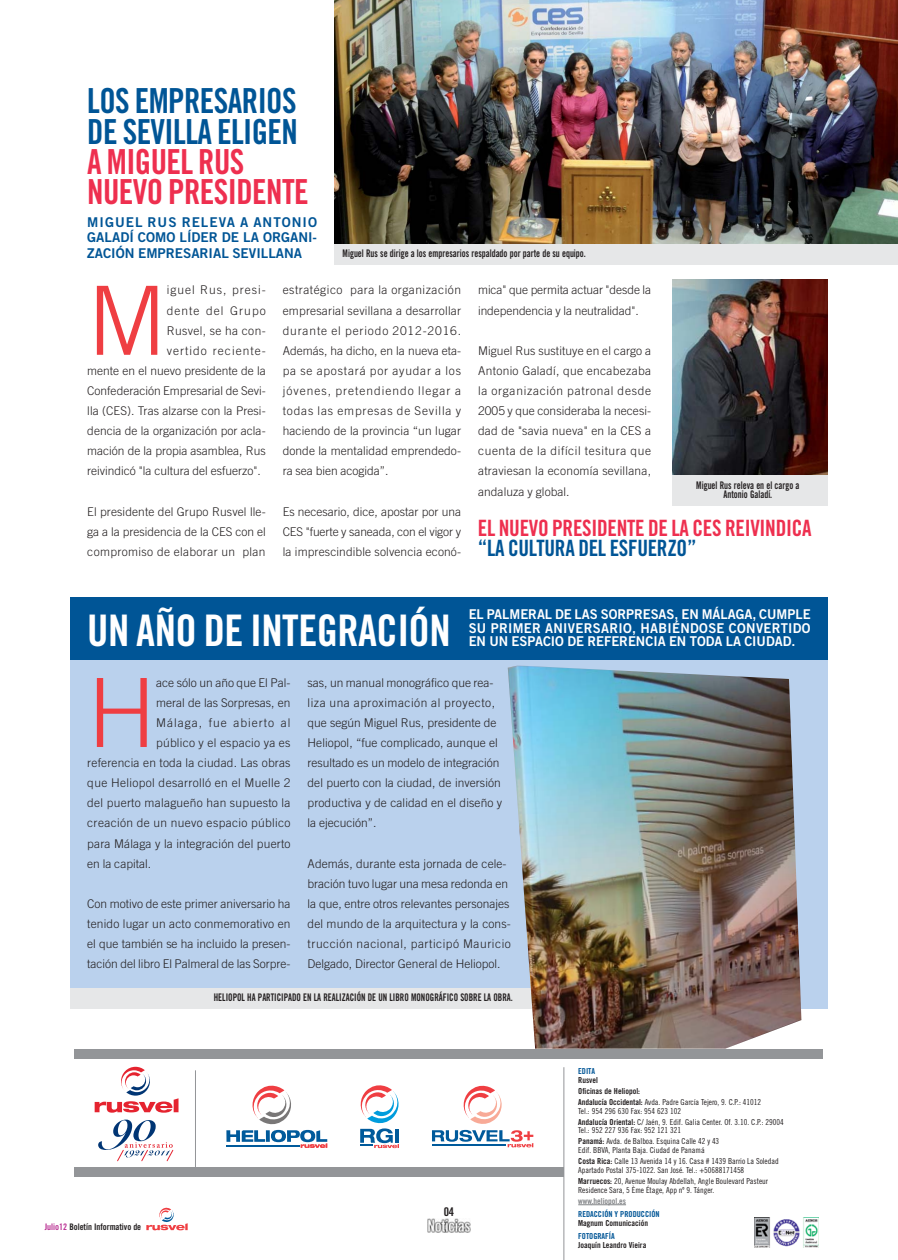
<style>
.page{position:relative;width:898px;height:1260px;background:#fff}
.page>*{position:absolute;margin:0;border:0;box-sizing:border-box;transform-origin:0 0}
.t1{font:300 95.55px "Trade Gothic LT Std";color:#ef3e42}
.t2{font:43.5px "Trade Gothic Bold Cond Twenty";letter-spacing:-.015em;color:#fff}
.t3{font:34.5px/30.2px "Trade Gothic Bold Cond Twenty";letter-spacing:-.02em;color:#005596;scale:.95 1}
.t4{font:34.5px/30.2px "Trade Gothic Bold Cond Twenty";letter-spacing:-.02em;color:#ee2f4f;scale:.95 1}
.t5{font:22.5px "Trade Gothic LT Std Bd Cn 20";letter-spacing:-.015em;color:#ee2f4f;scale:.95 1}
.t6{font:22.5px "Trade Gothic LT Std Bd Cn 20";letter-spacing:-.015em;color:#005596;scale:.95 1}
.t7{font:13.5px/13.5px "Trade Gothic LT Std Bd 2";color:#fff;text-align:justify}
.t8{font:13.5px/15px "Trade Gothic LT Std Bd 2";color:#005596;text-align:justify}
.t9{font:300 12px/20.1px "Trade Gothic LT Std";letter-spacing:.005em;color:#231f20;text-align:justify}
.t10{font:300 12px "Trade Gothic LT Std";letter-spacing:.03em;color:#231f20}
.t11{font:300 12px "Trade Gothic LT Std";letter-spacing:.085em;color:#231f20}
.t12{font:300 12px "Trade Gothic LT Std";letter-spacing:.025em;color:#231f20}
.t13{font:12px "Trade Gothic Bold Cond Twenty";color:#231f20}
.t14{font:10.5px/9px "Trade Gothic Bold Cond Twenty";color:#231f20;text-align:center;scale:.85 1}
.t15{font:9px "Trade Gothic Bold Cond Twenty";letter-spacing:-.005em;color:#231f20}
.t16{font:8.25px/8.9px "Trade Gothic LT Std Cn 18";letter-spacing:-.005em;color:#231f20}
.t17{font:8.25px/10.9px "Trade Gothic Bold Cond Twenty";color:#231f20}
.t18{font:8.25px "Trade Gothic Bold Cond Twenty";color:#005596}
.t19{font:8.25px "Trade Gothic Bold Cond Twenty";color:#808285}
.s1{color:#b92f92}
.s2{font-family:"Trade Gothic Bold Cond Twenty"}
</style>
<div class="page">
<div style="left:70px;top:597px;width:757px;height:411px;background:#bad1ed"></div>
<svg style="left:98px;top:1119px;width:76px;height:42px"></svg>
<svg style="left:95px;top:1066px;width:83px;height:46px"></svg>
<svg style="left:226px;top:1085px;width:101px;height:62px"></svg>
<svg style="left:360px;top:1085px;width:39px;height:62px"></svg>
<hr style="left:395px;top:1128px;width:4px;height:14px;background:#005a9b">
<svg style="left:432px;top:1085px;width:101px;height:62px"></svg>
<hr style="left:432px;top:1144px;width:73px;height:1px;background:#005a9b">
<div style="left:74px;top:1167px;width:489px;height:9px;background:#939598"></div>
<svg style="left:578px;top:1204px;width:13px;height:1px"></svg>
<hr style="left:591px;top:1204px;width:35px;height:1px;background:#808285">
<hr style="left:563px;top:1067px;width:1px;height:192px;background:#939598">
<hr style="left:195px;top:1070px;width:1px;height:98px;background:#939598">
<svg style="left:146px;top:1207px;width:42px;height:23px"></svg>
<img style="left:754px;top:1217px;width:64px;height:29px">
<img style="left:427px;top:1218px;width:44px;height:13px">
<div style="left:74px;top:1048px;width:749px;height:10px;background:#939598"></div>
<div style="left:70px;top:988px;width:468px;height:20px;background:#e6e7e8"></div>
<div style="left:70px;top:597px;width:757px;height:62px;background:#005596"></div>
<img style="left:507px;top:665px;width:294px;height:383px">
<img style="left:334px;top:0;width:563px;height:244px">
<img style="left:672px;top:279px;width:155px;height:196px">
<div style="left:672px;top:475px;width:155px;height:30px;background:#e6e7e8"></div>
<div style="left:334px;top:244px;width:563px;height:20px;background:#e6e7e8"></div>
<h3 class="t3" style="left:87px;top:89px;width:223px">LOS EMPRESARIOS<br>DE SEVILLA ELIGEN</h3>
<h3 class="t4" style="left:87px;top:149px;width:234px">A MIGUEL RUS<br>NUEVO PRESIDENTE</h3>
<p class="t8" style="left:87px;top:216px;width:231px">MIGUEL RUS RELEVA A ANTONIO GALADÍ COMO LÍDER DE LA ORGANI-ZACIÓN EMPRESARIAL SEVILLANA</p>
<p class="t14" style="left:342px;top:250px;width:287px">Miguel Rus se dirige a los empresarios respaldado por parte de su equipo.</p>
<h1 class="t1" style="left:87px;top:286px;width:81px">M</h1>
<p class="t11" style="left:167px;top:286px;width:100px">iguel Rus, presi-</p>
<p class="t11" style="left:167px;top:306px;width:100px">dente del Grupo</p>
<p class="t10" style="left:167px;top:326px;width:100px">Rusvel, se ha con-</p>
<p class="t11" style="left:167px;top:346px;width:100px">vertido reciente-</p>
<p class="t9" style="left:87px;top:361px;width:180px">mente en el nuevo presidente de la</p>
<p class="t9" style="left:87px;top:382px;width:180px">Confederación Empresarial de Sevi-</p>
<p class="t9" style="left:87px;top:402px;width:180px">lla (CES). Tras alzarse con la Presi-</p>
<p class="t9" style="left:87px;top:422px;width:180px">dencia de la organización por acla-</p>
<p class="t9" style="left:87px;top:442px;width:180px">mación de la propia asamblea, Rus</p>
<p class="t9" style="left:87px;top:462px;width:175px">reivindicó "la cultura del esfuerzo".</p>
<p class="t9" style="left:87px;top:502px;width:180px">El presidente del Grupo Rusvel lle&shy;ga a la presidencia de la CES con el compromiso de elaborar un plan</p>
<p class="t9" style="left:282px;top:281px;width:180px">estratégico para la organización empresarial sevillana a desarrollar durante el periodo 2012-2016.<br>Además, ha dicho, en la nueva eta&shy;pa se apostará por ayudar a los jóvenes, pretendiendo llegar a todas las empresas de Sevilla y haciendo de la provincia “un lugar donde la mentalidad emprendedo&shy;ra sea bien acogida”.</p>
<p class="t9" style="left:282px;top:502px;width:180px">Es necesario, dice, apostar por una CES "fuerte y saneada, con el vigor y la imprescindible solvencia econó-</p>
<p class="t9" style="left:478px;top:281px;width:174px">mica" que permita actuar "desde la independencia y la neutralidad".</p>
<p class="t9" style="left:478px;top:341px;width:174px">Miguel Rus sustituye en el cargo a Antonio Galadí, que encabezaba la organización patronal desde 2005 y que consideraba la necesi&shy;dad de "savia nueva" en la CES a cuenta de la difícil tesitura que atraviesan la economía sevillana, andaluza y global.</p>
<h3 class="t5" style="left:477px;top:519px;width:353px">EL NUEVO PRESIDENTE DE LA CES REIVINDICA</h3>
<h3 class="t6" style="left:477px;top:539px;width:232px">“LA CULTURA DEL ESFUERZO”</h3>
<p class="t14" style="left:696px;top:481px;width:123px">Miguel Rus releva en el cargo a<br>Antonio Galadí.</p>
<h2 class="t2" style="left:87px;top:615px;width:365px">UN AÑO DE INTEGRACIÓN</h2>
<p class="t7" style="left:468px;top:609px;width:343px">EL PALMERAL DE LAS SORPRESAS, EN MÁLAGA, CUMPLE SU PRIMER ANIVERSARIO, HABIÉNDOSE CONVERTIDO EN UN ESPACIO DE REFERENCIA EN TODA LA CIUDAD.</p>
<h1 class="t1" style="left:87px;top:678px;width:70px">H</h1>
<p class="t9" style="left:156px;top:673px;width:136px">ace sólo un año que El Pal-</p>
<p class="t9" style="left:156px;top:693px;width:136px">meral de las Sorpresas, en</p>
<p class="t11" style="left:156px;top:718px;width:136px">Málaga, fue abierto al</p>
<p class="t9" style="left:156px;top:733px;width:136px">público y el espacio ya es</p>
<p class="t9" style="left:87px;top:753px;width:205px">referencia en toda la ciudad. Las obras</p>
<p class="t10" style="left:87px;top:778px;width:205px">que Heliopol desarrolló en el Muelle 2</p>
<p class="t12" style="left:87px;top:798px;width:205px">del puerto malagueño han supuesto la</p>
<p class="t10" style="left:87px;top:818px;width:205px">creación de un nuevo espacio público</p>
<p class="t9" style="left:87px;top:834px;width:205px">para Málaga y la integración del puerto</p>
<p class="t9" style="left:87px;top:854px;width:65px">en la capital.</p>
<p class="t9" style="left:87px;top:894px;width:205px">Con motivo de este primer aniversario ha tenido lugar un acto conmemorativo en el que también se ha incluido la presen&shy;tación del libro El Palmeral de las Sorpre-</p>
<p class="t9" style="left:307px;top:673px;width:196px;text-align:left">sas, un manual monográfico que rea&shy;liza una aproximación al proyecto, que según Miguel Rus, presidente de Heliopol, “fue complicado, aunque el resultado es un modelo de integración del puerto con la ciudad, de inversión productiva y de calidad en el diseño y la ejecución”.</p>
<p class="t9" style="left:307px;top:854px;width:205px;text-align:left">Además, durante esta jornada de cele&shy;bración tuvo lugar una mesa redonda en la que, entre otros relevantes personajes del mundo de la arquitectura y la cons&shy;trucción nacional, participó Mauricio Delgado, Director General de Heliopol.</p>
<p class="t15" style="left:45px;top:1222px;width:98px"><span class="s1">Julio12</span> Boletín Informativo de</p>
<p class="t14" style="left:214px;top:993px;width:353px">HELIOPOL HA PARTICIPADO EN LA REALIZACIÓN DE UN LIBRO MONOGRÁFICO SOBRE LA OBRA.</p>
<p class="t13" style="left:444px;top:1207px;width:12px">04</p>
<p class="t18" style="left:578px;top:1067px;width:18px">EDITA</p>
<p class="t17" style="left:578px;top:1074px;width:63px">Rusvel<br>Oficinas de Heliopol:</p>
<p class="t16" style="left:578px;top:1097px;width:184px"><span class="s2">Andalucía Occidental:</span> Avda. Padre García Tejero, 9. C.P.: 41012<br>Tel.: 954 296 630 Fax: 954 623 102</p>
<p class="t16" style="left:578px;top:1117px;width:207px"><span class="s2">Andalucía Oriental:</span> C/ Jaén, 9. Edif. Galia Center. Of. 3.10. C.P.: 29004<br>Tel.: 952 227 936 Fax: 952 121 321</p>
<p class="t16" style="left:578px;top:1137px;width:142px"><span class="s2">Panamá:</span> Avda. de Balboa. Esquina Calle 42 y 43<br>Edif. BBVA, Planta Baja. Ciudad de Panamá</p>
<p class="t16" style="left:578px;top:1157px;width:202px"><span class="s2">Costa Rica:</span> Calle 13 Avenida 14 y 16. Casa # 1439 Barrio La Soledad<br>Apartado Postal 375-1022. San José. Tel.: +50688171458</p>
<p class="t16" style="left:578px;top:1177px;width:191px"><span class="s2">Marruecos:</span> 20, Avenue Moulay Abdellah, Angle Boulevard Pasteur<br>Residence Sara, 5 Ème Étage, App nº 9. Tánger.</p>
<p class="t19" style="left:578px;top:1197px;width:49px">www.heliopol.es</p>
<p class="t18" style="left:578px;top:1210px;width:83px">REDACCIÓN Y PRODUCCIÓN</p>
<p class="t17" style="left:578px;top:1217px;width:71px">Magnum Comunicación</p>
<p class="t18" style="left:578px;top:1232px;width:38px">FOTOGRAFÍA</p>
<p class="t17" style="left:578px;top:1239px;width:70px">Joaquín Leandro Vieira</p>
</div>
